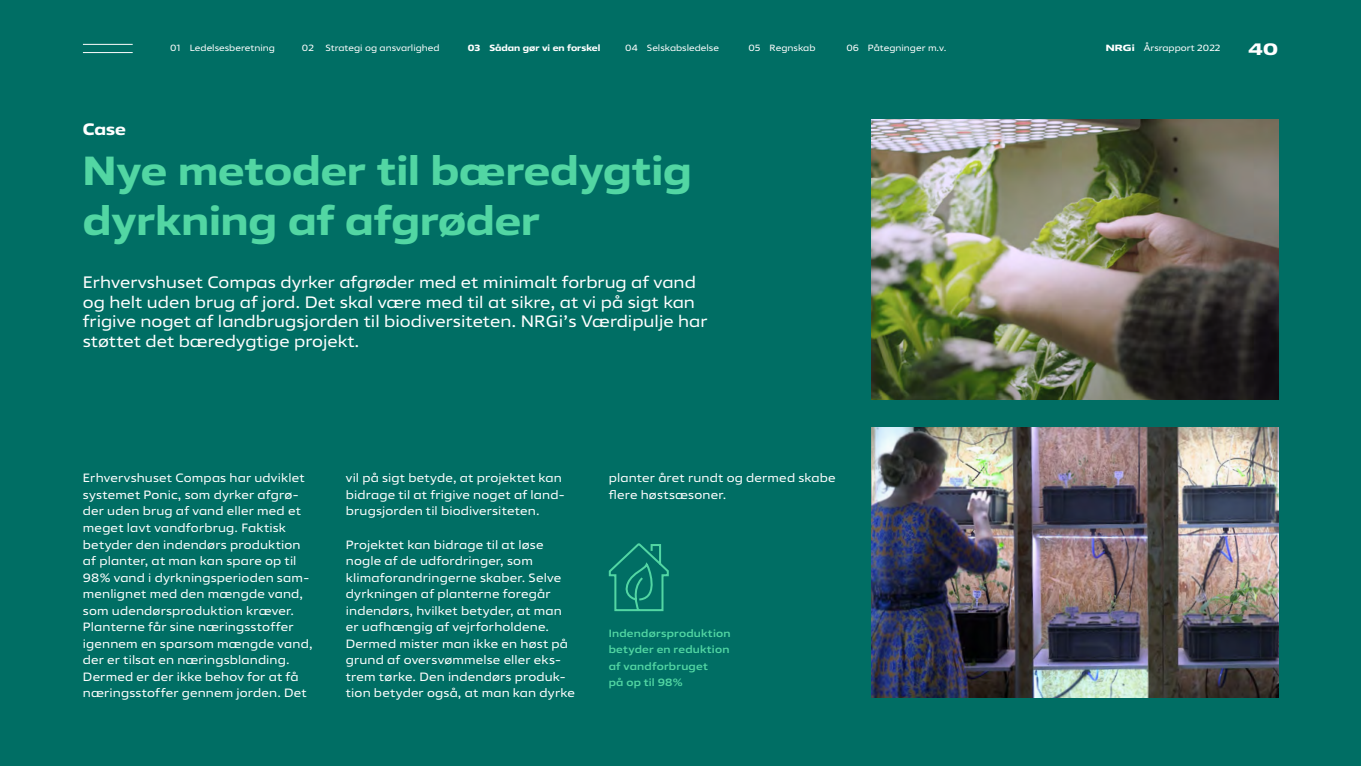
<style>
.page{position:relative;width:1361px;height:766px;background:#fff}
.page>*{position:absolute;margin:0;border:0;box-sizing:border-box;transform-origin:0 0}
.t1{font:700 40.5px/49.5px "Vast L";color:#52d6a3}
.t2{font:16.5px/19.5px "Vast L";color:#fff}
.t3{font:700 16.5px "Vast L";color:#fff}
.t4{font:700 16.5px "Vast XL";color:#fff}
.t5{font:12px/16.5px "Vast L";letter-spacing:.015em;color:#fff}
.t6{font:500 10.5px/16.5px "Vast L";letter-spacing:.02em;color:#52d6a3}
.t7{font:9px "Vast L";color:#fff}
.t8{font:700 9px "Vast L";color:#fff}
.s1{font-family:"Vast XL";font-weight:700}
</style>
<div class="page">
<div style="left:0;top:0;width:1361px;height:765px;background:#006e64"></div>
<svg style="left:608px;top:543px;width:61px;height:69px"></svg>
<img style="left:872px;top:119px;width:406px;height:281px">
<img style="left:872px;top:427px;width:406px;height:270px">
<hr style="left:83px;top:44px;width:50px;height:1px;background:#fff">
<hr style="left:83px;top:52px;width:50px;height:1px;background:#fff">
<p class="t7" style="left:170px;top:42px;width:106px">01 Ledelsesberetning</p>
<p class="t7" style="left:302px;top:42px;width:14px">02</p>
<p class="t7" style="left:325px;top:42px;width:116px">Strategi og ansvarlighed</p>
<p class="t8" style="left:468px;top:42px;width:134px">03 Sådan gør vi en forskel</p>
<p class="t7" style="left:625px;top:42px;width:95px">04 Selskabsledelse</p>
<p class="t7" style="left:748px;top:42px;width:68px">05 Regnskab</p>
<p class="t7" style="left:846px;top:42px;width:102px">06 Påtegninger m.v.</p>
<p class="t7" style="left:1106px;top:42px;width:116px"><span class="s1">NRGi</span> Årsrapport 2022</p>
<h2 class="t4" style="left:1248px;top:38px;width:31px">40</h2>
<h2 class="t3" style="left:83px;top:118px;width:44px">Case</h2>
<h1 class="t1" style="left:83px;top:147px;width:610px">Nye metoder til bæredygtig dyrkning af afgrøder</h1>
<p class="t2" style="left:83px;top:273px;width:626px">Erhvervshuset Compas dyrker afgrøder med et minimalt forbrug af vand og helt uden brug af jord. Det skal være med til at sikre, at vi på sigt kan frigive noget af landbrugsjorden til biodiversiteten. NRGi’s Værdipulje har støttet det bæredygtige projekt.</p>
<p class="t5" style="left:83px;top:470px;width:231px">Erhvervshuset Compas har udviklet systemet Ponic, som dyrker afgrø&shy;der uden brug af vand eller med et meget lavt vandforbrug. Faktisk betyder den indendørs produktion af planter, at man kan spare op til 98% vand i dyrkningsperioden sam&shy;menlignet med den mængde vand, som udendørsproduktion kræver.<br>Planterne får sine næringsstoffer igennem en sparsom mængde vand, der er tilsat en næringsblanding.<br>Dermed er der ikke behov for at få næringsstoffer gennem jorden. Det</p>
<p class="t5" style="left:346px;top:470px;width:221px">vil på sigt betyde, at projektet kan bidrage til at frigive noget af land&shy;brugsjorden til biodiversiteten.</p>
<p class="t5" style="left:346px;top:536px;width:230px">Projektet kan bidrage til at løse nogle af de udfordringer, som klimaforandringerne skaber. Selve dyrkningen af planterne foregår indendørs, hvilket betyder, at man er uafhængig af vejrforholdene.<br>Dermed mister man ikke en høst på grund af oversvømmelse eller eks&shy;trem tørke. Den indendørs produk&shy;tion betyder også, at man kan dyrke</p>
<p class="t5" style="left:609px;top:470px;width:228px">planter året rundt og dermed skabe flere høstsæsoner.</p>
<p class="t6" style="left:609px;top:624px;width:123px">Indendørsproduktion betyder en reduktion af vandforbruget<br>på op til 98%</p>
</div>
